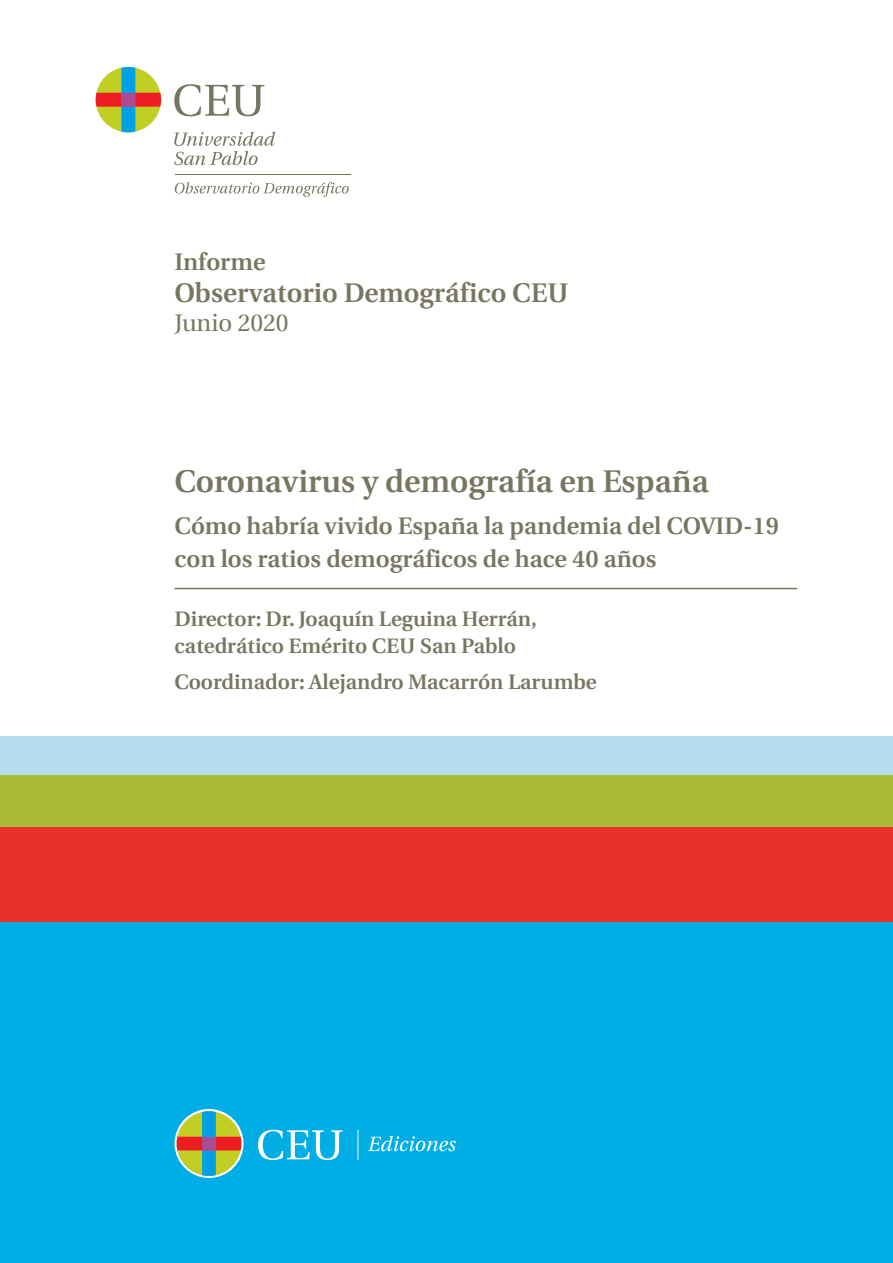
<style>
.page{position:relative;width:893px;height:1263px;background:#fff}
.page>*{position:absolute;margin:0;border:0;box-sizing:border-box;transform-origin:0 0}
.t1{font:600 31.5px "Utopia";color:#787661}
.t2{font:600 27px "Utopia";color:#787661}
.t3{font:600 24px/33px "Utopia";color:#787661}
.t4{font:24px "Utopia";color:#787661}
.t5{font:600 21px/27px "Utopia";color:#787661}
</style>
<div class="page">
<div style="left:0;top:742px;width:893px;height:521px;background:#00ade5"></div>
<div style="left:0;top:826px;width:893px;height:96px;background:#e83129"></div>
<div style="left:0;top:774px;width:893px;height:53px;background:#aabc37"></div>
<div style="left:0;top:736px;width:893px;height:38px;background:#b6dcef"></div>
<hr style="left:175px;top:588px;width:622px;height:1px;background:#787661">
<div style="left:175px;top:1109px;width:68px;height:69px;border:4px solid #fff;border-radius:50%"></div>
<svg style="left:177px;top:1111px;width:64px;height:65px"></svg>
<div style="left:202px;top:1137px;width:14px;height:13px;background:#ab4c92"></div>
<svg style="left:258px;top:1130px;width:85px;height:30px"></svg>
<svg style="left:368px;top:1136px;width:88px;height:15px"></svg>
<hr style="left:357px;top:1130px;width:1px;height:30px;background:#fff">
<svg style="left:174px;top:132px;width:101px;height:33px"></svg>
<svg style="left:96px;top:67px;width:65px;height:65px"></svg>
<div style="left:121px;top:93px;width:14px;height:14px;background:#ab4c92"></div>
<svg style="left:174px;top:84px;width:90px;height:32px"></svg>
<hr style="left:175px;top:174px;width:176px;height:1px;background:#787661">
<svg style="left:175px;top:182px;width:174px;height:15px"></svg>
<p class="t3" style="left:175px;top:246px;width:92px">Informe</p>
<p class="t2" style="left:175px;top:278px;width:396px">Observatorio Demográfico CEU</p>
<p class="t4" style="left:175px;top:310px;width:116px">Junio 2020</p>
<h1 class="t1" style="left:175px;top:463px;width:536px">Coronavirus y demografía en España</h1>
<p class="t3" style="left:175px;top:509px;width:606px">Cómo habría vivido España la pandemia del COVID-19 con los ratios demográficos de hace 40 años</p>
<p class="t5" style="left:175px;top:606px;width:364px">Director: Dr. Joaquín Leguina Herrán, catedrático Emérito CEU San Pablo</p>
<p class="t5" style="left:175px;top:668px;width:424px">Coordinador: Alejandro Macarrón Larumbe</p>
</div>
